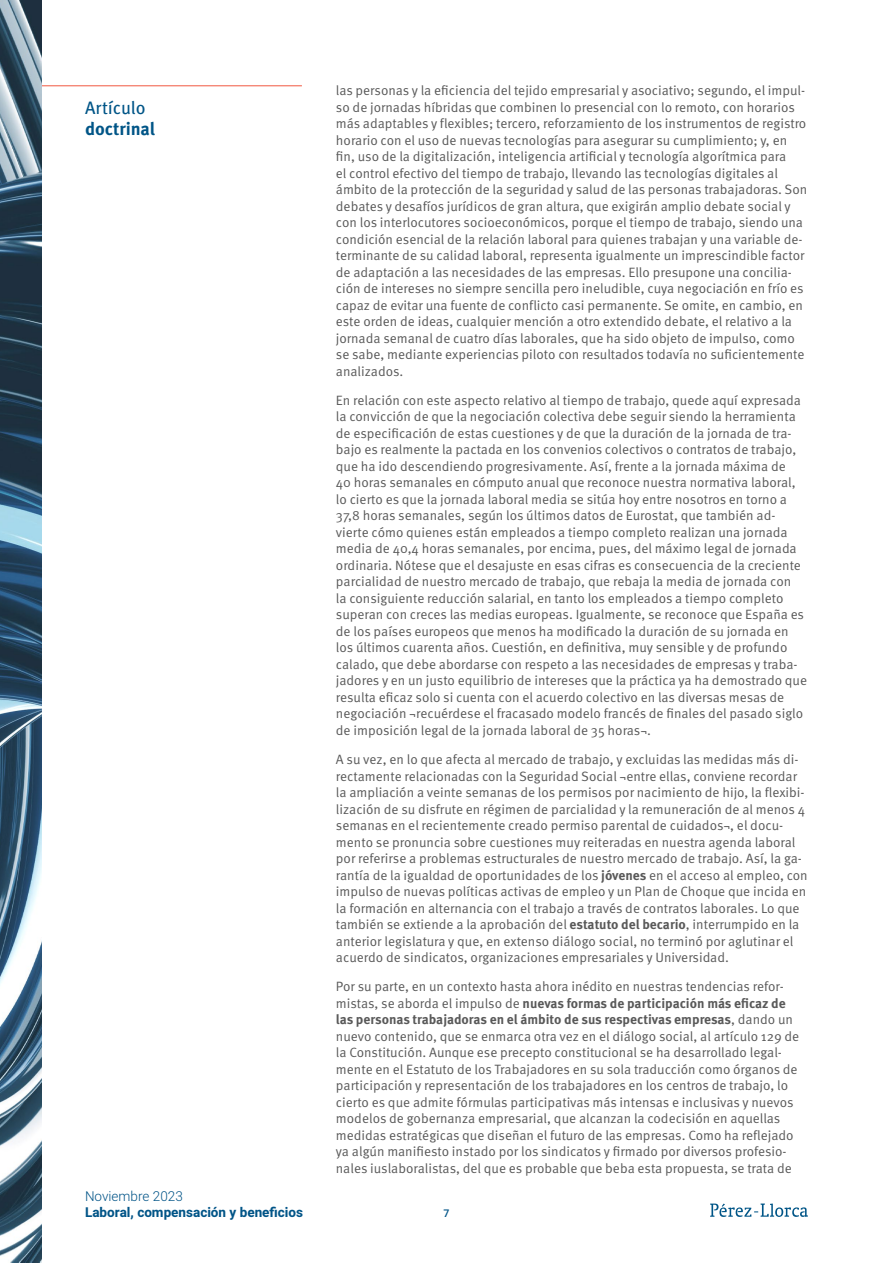
<style>
.page{position:relative;width:893px;height:1263px;background:#fff}
.page>*{position:absolute;margin:0;border:0;box-sizing:border-box;transform-origin:0 0}
.t1{font:700 18px "Meta Pro";letter-spacing:-.005em;color:#005587}
.t2{font:18px "Meta Pro";color:#005587}
.t3{font:13.5px/16.5px "Meta Pro Norm";color:#595959}
.t4{font:700 13.5px/16.5px "Meta Pro";letter-spacing:-.005em;color:#595959}
.t5{font:700 13.5px "Heebo";color:#005487}
.t6{font:300 13.5px "Heebo";color:#005487}
.t7{font:500 10.5px "Heebo";color:#005487}
.s1{font-family:"Meta Pro";font-weight:700}
.s2{font-family:"Meta Pro Norm";font-weight:400}
</style>
<div class="page">
<svg style="left:710px;top:1203px;width:98px;height:14px"></svg>
<hr style="left:41px;top:85px;width:261px;height:1px;background:#f15841">
<img style="left:0;top:0;width:41px;height:1263px">
<h1 class="t2" style="left:85px;top:94px;width:62px">Artículo</h1>
<h1 class="t1" style="left:85px;top:115px;width:72px">doctrinal</h1>
<p class="t6" style="left:85px;top:1186px;width:99px">Noviembre 2023</p>
<p class="t5" style="left:85px;top:1203px;width:220px">Laboral, compensación y beneficios</p>
<p class="t3" style="left:336px;top:81px;width:473px">las personas y la eficiencia del tejido empresarial y asociativo; segundo, el impul&shy;so de jornadas híbridas que combinen lo presencial con lo remoto, con horarios más adaptables y flexibles; tercero, reforzamiento de los instrumentos de registro horario con el uso de nuevas tecnologías para asegurar su cumplimiento; y, en fin, uso de la digitalización, inteligencia artificial y tecnología algorítmica para<br>el control efectivo del tiempo de trabajo, llevando las tecnologías digitales al ámbito de la protección de la seguridad y salud de las personas trabajadoras. Son debates y desafíos jurídicos de gran altura, que exigirán amplio debate social y con los interlocutores socioeconómicos, porque el tiempo de trabajo, siendo una condición esencial de la relación laboral para quienes trabajan y una variable de&shy;terminante de su calidad laboral, representa igualmente un imprescindible factor de adaptación a las necesidades de las empresas. Ello presupone una concilia&shy;ción de intereses no siempre sencilla pero ineludible, cuya negociación en frío es capaz de evitar una fuente de conflicto casi permanente. Se omite, en cambio, en este orden de ideas, cualquier mención a otro extendido debate, el relativo a la jornada semanal de cuatro días laborales, que ha sido objeto de impulso, como se sabe, mediante experiencias piloto con resultados todavía no suficientemente analizados.</p>
<p class="t3" style="left:336px;top:391px;width:473px">En relación con este aspecto relativo al tiempo de trabajo, quede aquí expresada la convicción de que la negociación colectiva debe seguir siendo la herramienta de especificación de estas cuestiones y de que la duración de la jornada de tra&shy;bajo es realmente la pactada en los convenios colectivos o contratos de trabajo, que ha ido descendiendo progresivamente. Así, frente a la jornada máxima de<br>40 horas semanales en cómputo anual que reconoce nuestra normativa laboral, lo cierto es que la jornada laboral media se sitúa hoy entre nosotros en torno a 37,8 horas semanales, según los últimos datos de Eurostat, que también ad&shy;vierte cómo quienes están empleados a tiempo completo realizan una jornada media de 40,4 horas semanales, por encima, pues, del máximo legal de jornada ordinaria. Nótese que el desajuste en esas cifras es consecuencia de la creciente parcialidad de nuestro mercado de trabajo, que rebaja la media de jornada con<br>la consiguiente reducción salarial, en tanto los empleados a tiempo completo superan con creces las medias europeas. Igualmente, se reconoce que España es de los países europeos que menos ha modificado la duración de su jornada en los últimos cuarenta años. Cuestión, en definitiva, muy sensible y de profundo calado, que debe abordarse con respeto a las necesidades de empresas y traba&shy;jadores y en un justo equilibrio de intereses que la práctica ya ha demostrado que resulta eficaz solo si cuenta con el acuerdo colectivo en las diversas mesas de negociación ¬recuérdese el fracasado modelo francés de finales del pasado siglo de imposición legal de la jornada laboral de 35 horas¬.</p>
<p class="t3" style="left:336px;top:750px;width:473px">A su vez, en lo que afecta al mercado de trabajo, y excluidas las medidas más di&shy;rectamente relacionadas con la Seguridad Social ¬entre ellas, conviene recordar la ampliación a veinte semanas de los permisos por nacimiento de hijo, la flexibi&shy;lización de su disfrute en régimen de parcialidad y la remuneración de al menos 4 semanas en el recientemente creado permiso parental de cuidados¬, el docu&shy;mento se pronuncia sobre cuestiones muy reiteradas en nuestra agenda laboral por referirse a problemas estructurales de nuestro mercado de trabajo. Así, la ga&shy;rantía de la igualdad de oportunidades de los <span class="s1">jóvenes</span> en el acceso al empleo, con impulso de nuevas políticas activas de empleo y un Plan de Choque que incida en la formación en alternancia con el trabajo a través de contratos laborales. Lo que también se extiende a la aprobación del <span class="s1">estatuto del becario</span>, interrumpido en la anterior legislatura y que, en extenso diálogo social, no terminó por aglutinar el acuerdo de sindicatos, organizaciones empresariales y Universidad.</p>
<p class="t3" style="left:336px;top:978px;width:449px">Por su parte, en un contexto hasta ahora inédito en nuestras tendencias refor-</p>
<p class="t4" style="left:336px;top:994px;width:459px"><span class="s2">mistas, se aborda el impulso de</span> nuevas formas de participación más eficaz de las personas trabajadoras en el ámbito de sus respectivas empresas<span class="s2">, dando un</span></p>
<p class="t3" style="left:336px;top:1027px;width:465px">nuevo contenido, que se enmarca otra vez en el diálogo social, al artículo 129 de la Constitución. Aunque ese precepto constitucional se ha desarrollado legal&shy;mente en el Estatuto de los Trabajadores en su sola traducción como órganos de participación y representación de los trabajadores en los centros de trabajo, lo cierto es que admite fórmulas participativas más intensas e inclusivas y nuevos modelos de gobernanza empresarial, que alcanzan la codecisión en aquellas medidas estratégicas que diseñan el futuro de las empresas. Como ha reflejado ya algún manifiesto instado por los sindicatos y firmado por diversos profesio&shy;nales iuslaboralistas, del que es probable que beba esta propuesta, se trata de</p>
<p class="t7" style="left:443px;top:1206px;width:7px">7</p>
</div>
